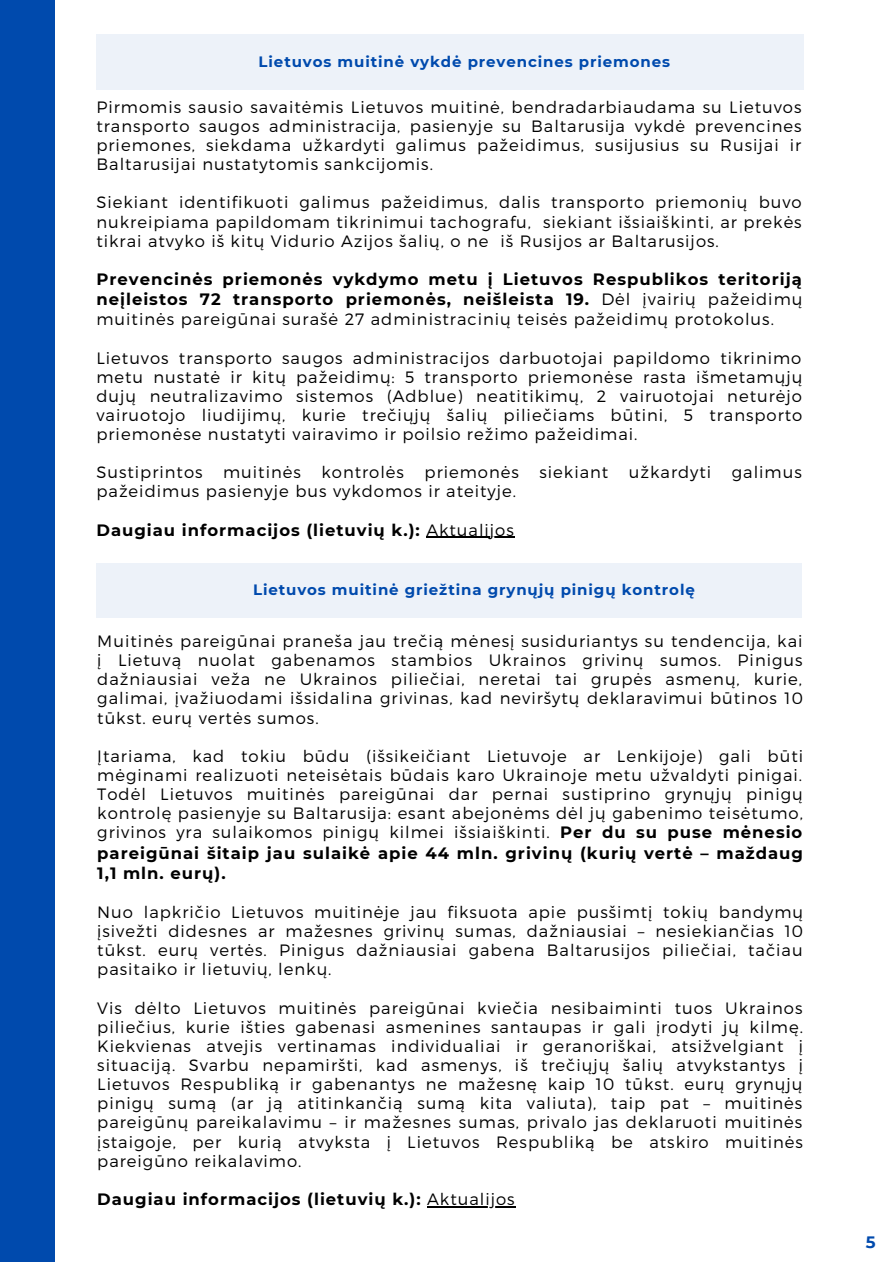
<style>
.page{position:relative;width:893px;height:1264px;background:#fff}
.page>*{position:absolute;margin:0;border:0;box-sizing:border-box;transform-origin:0 0}
.t1{font:700 16.5px "Montserrat";color:#004aad}
.t2{font:300 16.35px/19px "Montserrat";letter-spacing:.06em;color:#000;text-align:justify}
.t3{font:700 16.35px/20.2px "Montserrat";letter-spacing:.06em;color:#000;text-align:justify}
.t4{font:700 15px "Montserrat";letter-spacing:.06em;color:#004aad}
.s1{font-weight:300}
.s2{font-weight:700}
</style>
<div class="page">
<div style="left:0;top:0;width:54px;height:1261px;background:#004aad"></div>
<div style="left:96px;top:34px;width:707px;height:55px;background:#edf2f9"></div>
<hr style="left:426px;top:537px;width:64px;height:1px;background:#000">
<svg style="left:494px;top:537px;width:21px;height:1px"></svg>
<div style="left:96px;top:563px;width:706px;height:55px;background:#edf2f9"></div>
<hr style="left:427px;top:1205px;width:88px;height:2px;background:#000">
<p class="t4" style="left:258px;top:52px;width:413px">Lietuvos muitinė vykdė prevencines priemones</p>
<p class="t2" style="left:96px;top:97px;width:706px">Pirmomis sausio savaitėmis Lietuvos muitinė, bendradarbiaudama su Lietuvos transporto saugos administracija, pasienyje su Baltarusija vykdė prevencines priemones, siekdama užkardyti galimus pažeidimus, susijusius su Rusijai ir Baltarusijai nustatytomis sankcijomis.</p>
<p class="t2" style="left:96px;top:192px;width:706px">Siekiant identifikuoti galimus pažeidimus, dalis transporto priemonių buvo nukreipiama papildomam tikrinimui tachografu, siekiant išsiaiškinti, ar prekės tikrai atvyko iš kitų Vidurio Azijos šalių, o ne iš Rusijos ar Baltarusijos.</p>
<p class="t3" style="left:96px;top:269px;width:707px">Prevencinės priemonės vykdymo metu į Lietuvos Respublikos teritoriją neįleistos 72 transporto priemonės, neišleista 19. <span class="s1">Dėl įvairių pažeidimų muitinės pareigūnai surašė 27 administracinių teisės pažeidimų protokolus.</span></p>
<p class="t2" style="left:96px;top:347px;width:707px">Lietuvos transporto saugos administracijos darbuotojai papildomo tikrinimo metu nustatė ir kitų pažeidimų: 5 transporto priemonėse rasta išmetamųjų dujų neutralizavimo sistemos (Adblue) neatitikimų, 2 vairuotojai neturėjo vairuotojo liudijimų, kurie trečiųjų šalių piliečiams būtini, 5 transporto priemonėse nustatyti vairavimo ir poilsio režimo pažeidimai.</p>
<p class="t2" style="left:96px;top:462px;width:706px">Sustiprintos muitinės kontrolės priemonės siekiant užkardyti galimus pažeidimus pasienyje bus vykdomos ir ateityje.</p>
<p class="t3" style="left:96px;top:519px;width:419px">Daugiau informacijos (lietuvių k.): <span class="s1">Aktualijos</span></p>
<p class="t4" style="left:253px;top:581px;width:443px">Lietuvos muitinė griežtina grynųjų pinigų kontrolę</p>
<p class="t2" style="left:97px;top:631px;width:707px">Muitinės pareigūnai praneša jau trečią mėnesį susiduriantys su tendencija, kai į Lietuvą nuolat gabenamos stambios Ukrainos grivinų sumos. Pinigus dažniausiai veža ne Ukrainos piliečiai, neretai tai grupės asmenų, kurie, galimai, įvažiuodami išsidalina grivinas, kad neviršytų deklaravimui būtinos 10 tūkst. eurų vertės sumos.</p>
<p class="t2" style="left:97px;top:745px;width:707px;line-height:19.5px">Įtariama, kad tokiu būdu (išsikeičiant Lietuvoje ar Lenkijoje) gali būti mėginami realizuoti neteisėtais būdais karo Ukrainoje metu užvaldyti pinigai.<br>Todėl Lietuvos muitinės pareigūnai dar pernai sustiprino grynųjų pinigų kontrolę pasienyje su Baltarusija: esant abejonėms dėl jų gabenimo teisėtumo, grivinos yra sulaikomos pinigų kilmei išsiaiškinti. <span class="s2">Per du su puse mėnesio pareigūnai šitaip jau sulaikė apie 44 mln. grivinų (kurių vertė – maždaug 1,1 mln. eurų).</span></p>
<p class="t2" style="left:97px;top:902px;width:707px">Nuo lapkričio Lietuvos muitinėje jau fiksuota apie pusšimtį tokių bandymų įsivežti didesnes ar mažesnes grivinų sumas, dažniausiai – nesiekiančias 10 tūkst. eurų vertės. Pinigus dažniausiai gabena Baltarusijos piliečiai, tačiau pasitaiko ir lietuvių, lenkų.</p>
<p class="t2" style="left:97px;top:997px;width:707px">Vis dėlto Lietuvos muitinės pareigūnai kviečia nesibaiminti tuos Ukrainos piliečius, kurie išties gabenasi asmenines santaupas ir gali įrodyti jų kilmę.<br>Kiekvienas atvejis vertinamas individualiai ir geranoriškai, atsižvelgiant į situaciją. Svarbu nepamiršti, kad asmenys, iš trečiųjų šalių atvykstantys į Lietuvos Respubliką ir gabenantys ne mažesnę kaip 10 tūkst. eurų grynųjų pinigų sumą (ar ją atitinkančią sumą kita valiuta), taip pat – muitinės pareigūnų pareikalavimu – ir mažesnes sumas, privalo jas deklaruoti muitinės įstaigoje, per kurią atvyksta į Lietuvos Respubliką be atskiro muitinės pareigūno reikalavimo.</p>
<p class="t3" style="left:97px;top:1188px;width:419px">Daugiau informacijos (lietuvių k.): <span class="s1">Aktualijos</span></p>
<p class="t1" style="left:865px;top:1231px;width:11px">5</p>
</div>
